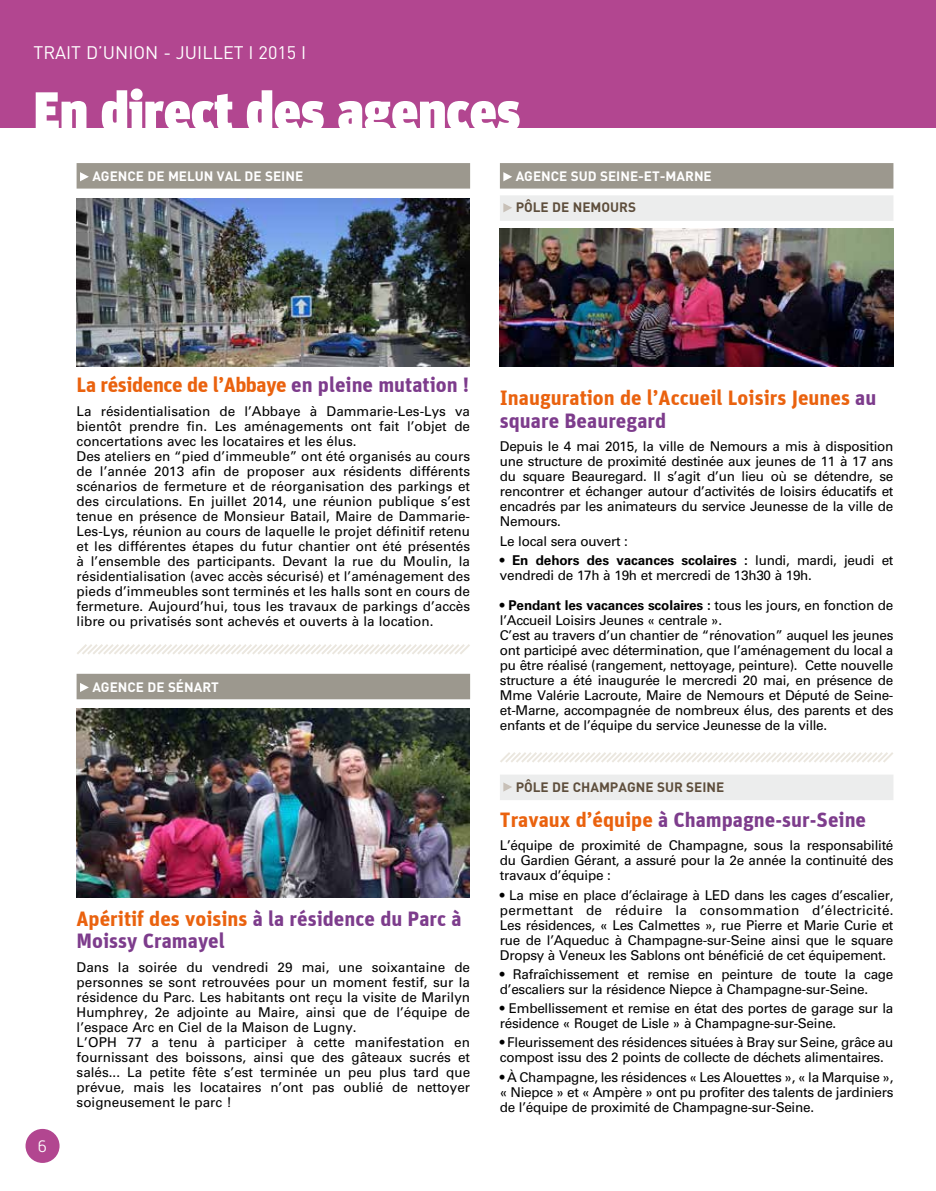
<style>
.page{position:relative;width:936px;height:1191px;background:#fff}
.page>*{position:absolute;margin:0;border:0;box-sizing:border-box;transform-origin:0 0}
.t1{font:900 54px "Unit";color:#fff}
.t2{font:700 21px/22.5px "Unit";color:#7d3c8c}
.t3{font:700 21px/22.5px "Unit";color:#ea620e}
.t4{font:700 21px "Unit";letter-spacing:-.02em;color:#ea620e}
.t5{font:18px "DIN";color:#fff}
.t6{font:300 16.5px "Alwyn New";color:#fff}
.t7{font:13.5px/15px "Univers LT Std";color:#000;text-align:justify}
.t8{font:13.5px/15px "Univers LT Std";letter-spacing:-.02em;color:#000}
.t9{font:700 13.5px "DIN";color:#fff}
.t10{font:700 13.5px "DIN";color:#5e4e3c}
.s1{color:#7d3c8c}
.s2{color:#ea620e}
.s3{font-weight:700}
</style>
<div class="page">
<div style="left:26px;top:1128px;width:34px;height:35px;background:#b24690;border-radius:50%"></div>
<div style="left:0;top:0;width:935px;height:128px;background:#b24690"></div>
<div style="left:77px;top:163px;width:393px;height:26px;background:#9c988e"></div>
<svg style="left:77px;top:644px;width:393px;height:10px"></svg>
<div style="left:77px;top:674px;width:393px;height:25px;background:#9c988e"></div>
<svg style="left:80px;top:172px;width:9px;height:9px"></svg>
<svg style="left:80px;top:683px;width:9px;height:9px"></svg>
<div style="left:500px;top:163px;width:393px;height:26px;background:#9c988e"></div>
<div style="left:500px;top:195px;width:393px;height:26px;background:#eceded"></div>
<svg style="left:500px;top:752px;width:393px;height:11px"></svg>
<div style="left:500px;top:774px;width:393px;height:26px;background:#eceded"></div>
<svg style="left:503px;top:172px;width:9px;height:9px"></svg>
<svg style="left:503px;top:203px;width:9px;height:9px"></svg>
<svg style="left:503px;top:782px;width:9px;height:9px"></svg>
<img style="left:76px;top:198px;width:393px;height:168px">
<img style="left:76px;top:708px;width:393px;height:189px">
<img style="left:500px;top:228px;width:393px;height:138px">
<h3 class="t5" style="left:34px;top:41px;width:274px">TRAIT D’UNION - JUILLET I 2015 I</h3>
<h1 class="t1" style="left:34px;top:78px;width:488px">En direct des agences</h1>
<p class="t9" style="left:92px;top:168px;width:212px">AGENCE DE MELUN VAL DE SEINE</p>
<p class="t9" style="left:515px;top:168px;width:198px">AGENCE SUD SEINE-ET-MARNE</p>
<p class="t10" style="left:515px;top:199px;width:122px">PÔLE DE NEMOURS</p>
<p class="t6" style="left:38px;top:1137px;width:11px">6</p>
<h2 class="t4" style="left:77px;top:372px;width:394px">La résidence de l’Abbaye <span class="s1">en pleine mutation !</span></h2>
<p class="t7" style="left:77px;top:404px;width:395px;text-align:left">La résidentialisation de l’Abbaye à Dammarie-Les-Lys va bientôt prendre fin. Les aménagements ont fait l’objet de concertations avec les locataires et les élus.<br>Des ateliers en “pied d’immeuble” ont été organisés au cours de l’année 2013 afin de proposer aux résidents différents scénarios de fermeture et de réorganisation des parkings et des circulations. En juillet 2014, une réunion publique s’est tenue en présence de Monsieur Batail, Maire de Dammarie-Les-Lys, réunion au cours de laquelle le projet définitif retenu et les différentes étapes du futur chantier ont été présentés à l’ensemble des participants. Devant la rue du Moulin, la résidentialisation (avec accès sécurisé) et l’aménagement des pieds d’immeubles sont terminés et les halls sont en cours de fermeture. Aujourd’hui, tous les travaux de parkings d’accès libre ou privatisés sont achevés et ouverts à la location.</p>
<p class="t9" style="left:92px;top:678px;width:128px">AGENCE DE SÉNART</p>
<h2 class="t2" style="left:77px;top:906px;width:386px"><span class="s2">Apéritif des voisins</span> à la résidence du Parc à<br>Moissy Cramayel</h2>
<p class="t7" style="left:77px;top:959px;width:395px;text-align:left">Dans la soirée du vendredi 29 mai, une soixantaine de personnes se sont retrouvées pour un moment festif, sur la résidence du Parc. Les habitants ont reçu la visite de Marilyn Humphrey, 2e adjointe au Maire, ainsi que de l’équipe de l’espace Arc en Ciel de la Maison de Lugny.<br>L’OPH 77 a tenu à participer à cette manifestation en fournissant des boissons, ainsi que des gâteaux sucrés et salés... La petite fête s’est terminée un peu plus tard que prévue, mais les locataires n’ont pas oublié de nettoyer soigneusement le parc !</p>
<h2 class="t3" style="left:500px;top:386px;width:378px">Inauguration de l’Accueil Loisirs Jeunes <span class="s1">au square Beauregard</span></h2>
<p class="t7" style="left:500px;top:439px;width:395px">Depuis le 4 mai 2015, la ville de Nemours a mis à disposition une structure de proximité destinée aux jeunes de 11 à 17 ans du square Beauregard. Il s’agit d’un lieu où se détendre, se rencontrer et échanger autour d’activités de loisirs éducatifs et encadrés par les animateurs du service Jeunesse de la ville de Nemours.</p>
<p class="t8" style="left:500px;top:533px;width:129px">Le local sera ouvert :</p>
<p class="t8" style="left:500px;top:552px;width:395px"><span class="s3">• En dehors des vacances scolaires :</span> lundi, mardi, jeudi et vendredi de 17h à 19h et mercredi de 13h30 à 19h.</p>
<p class="t8" style="left:500px;top:597px;width:395px"><span class="s3">• Pendant les vacances scolaires :</span> tous les jours, en fonction de l’Accueil Loisirs Jeunes « centrale ».<br>C’est au travers d’un chantier de “rénovation” auquel les jeunes ont participé avec détermination, que l’aménagement du local a pu être réalisé (rangement, nettoyage, peinture). Cette nouvelle structure a été inaugurée le mercredi 20 mai, en présence de Mme Valérie Lacroute, Maire de Nemours et Député de Seine&shy;et-Marne, accompagnée de nombreux élus, des parents et des enfants et de l’équipe du service Jeunesse de la ville.</p>
<p class="t10" style="left:515px;top:778px;width:210px">PÔLE DE CHAMPAGNE SUR SEINE</p>
<h2 class="t2" style="left:500px;top:808px;width:368px"><span class="s2">Travaux d’équipe</span> à Champagne-sur-Seine</h2>
<p class="t7" style="left:500px;top:838px;width:395px">L’équipe de proximité de Champagne, sous la responsabilité du Gardien Gérant, a assuré pour la 2e année la continuité des travaux d’équipe :</p>
<p class="t7" style="left:500px;top:887px;width:395px">• La mise en place d’éclairage à LED dans les cages d’escalier, permettant de réduire la consommation d’électricité.<br>Les résidences, « Les Calmettes », rue Pierre et Marie Curie et rue de l’Aqueduc à Champagne-sur-Seine ainsi que le square Dropsy à Veneux les Sablons ont bénéficié de cet équipement.</p>
<p class="t8" style="left:500px;top:966px;width:395px">• Rafraîchissement et remise en peinture de toute la cage d’escaliers sur la résidence Niepce à Champagne-sur-Seine.</p>
<p class="t8" style="left:500px;top:1001px;width:395px">• Embellissement et remise en état des portes de garage sur la résidence « Rouget de Lisle » à Champagne-sur-Seine.</p>
<p class="t8" style="left:500px;top:1035px;width:395px">• Fleurissement des résidences situées à Bray sur Seine, grâce au compost issu des 2 points de collecte de déchets alimentaires.</p>
<p class="t7" style="left:500px;top:1069px;width:395px">• À Champagne, les résidences « Les Alouettes », « la Marquise », « Niepce » et « Ampère » ont pu profiter des talents de jardiniers de l’équipe de proximité de Champagne-sur-Seine.</p>
</div>
